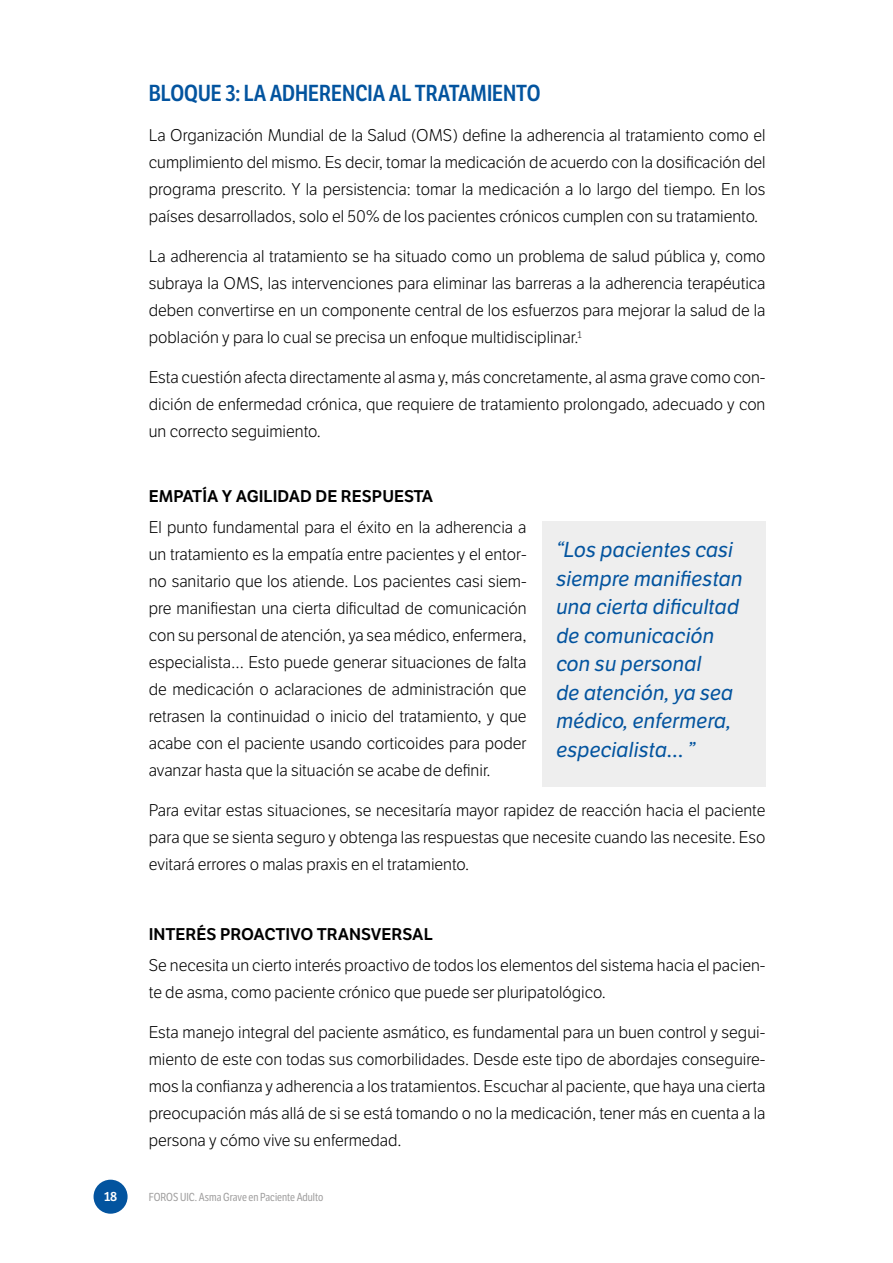
<style>
.page{position:relative;width:893px;height:1263px;background:#fff}
.page>*{position:absolute;margin:0;border:0;box-sizing:border-box;transform-origin:0 0}
.titulo2{font:600 22.5px "LFT Etica Condensed";color:#03549f}
.t1{font:italic 21px/28.5px "LFT Etica";color:#03549f}
.t2{font:300 16.5px/27px "LFT Etica";color:#000;text-align:justify}
.t3{font:16.5px "LFT Etica SB";color:#000}
.t4{font:12.75px "LFT Etica SB";color:#fff}
.t5{font:11.25px "LFT Etica Condensed";color:#a09f9f}
</style>
<div class="page">
<div style="left:94px;top:1180px;width:34px;height:34px;background:#03549f;border-radius:50%"></div>
<div style="left:542px;top:521px;width:223px;height:266px;background:#eee"></div>
<p class="titulo2" style="left:149px;top:80px;width:393px">BLOQUE 3: LA ADHERENCIA AL TRATAMIENTO</p>
<p class="t2" style="left:149px;top:122px;width:618px">La Organización Mundial de la Salud (OMS) define la adherencia al tratamiento como el cumplimiento del mismo. Es decir, tomar la medicación de acuerdo con la dosificación del programa prescrito. Y la persistencia: tomar la medicación a lo largo del tiempo. En los países desarrollados, solo el 50% de los pacientes crónicos cumplen con su tratamiento.</p>
<p class="t2" style="left:149px;top:243px;width:618px">La adherencia al tratamiento se ha situado como un problema de salud pública y, como subraya la OMS, las intervenciones para eliminar las barreras a la adherencia terapéutica deben convertirse en un componente central de los esfuerzos para mejorar la salud de la población y para lo cual se precisa un enfoque multidisciplinar.<sup>1</sup></p>
<p class="t2" style="left:149px;top:364px;width:618px">Esta cuestión afecta directamente al asma y, más concretamente, al asma grave como con&shy;dición de enfermedad crónica, que requiere de tratamiento prolongado, adecuado y con un correcto seguimiento.</p>
<p class="t3" style="left:149px;top:486px;width:286px">EMPATÍA Y AGILIDAD DE RESPUESTA</p>
<p class="t2" style="left:149px;top:514px;width:379px">El punto fundamental para el éxito en la adherencia a un tratamiento es la empatía entre pacientes y el entor&shy;no sanitario que los atiende. Los pacientes casi siem&shy;pre manifiestan una cierta dificultad de comunicación con su personal de atención, ya sea médico, enfermera, especialista… Esto puede generar situaciones de falta de medicación o aclaraciones de administración que retrasen la continuidad o inicio del tratamiento, y que acabe con el paciente usando corticoides para poder avanzar hasta que la situación se acabe de definir.</p>
<p class="t2" style="left:149px;top:797px;width:618px">Para evitar estas situaciones, se necesitaría mayor rapidez de reacción hacia el paciente para que se sienta seguro y obtenga las respuestas que necesite cuando las necesite. Eso evitará errores o malas praxis en el tratamiento.</p>
<p class="t1" style="left:556px;top:536px;width:188px">“Los pacientes casi siempre manifiestan una cierta dificultad de comunicación con su personal<br>de atención, ya sea médico, enfermera, especialista… ”</p>
<p class="t3" style="left:149px;top:924px;width:286px">INTERÉS PROACTIVO TRANSVERSAL</p>
<p class="t2" style="left:149px;top:952px;width:618px">Se necesita un cierto interés proactivo de todos los elementos del sistema hacia el pacien&shy;te de asma, como paciente crónico que puede ser pluripatológico.</p>
<p class="t2" style="left:149px;top:1019px;width:618px">Esta manejo integral del paciente asmático, es fundamental para un buen control y segui&shy;miento de este con todas sus comorbilidades. Desde este tipo de abordajes conseguire&shy;mos la confianza y adherencia a los tratamientos. Escuchar al paciente, que haya una cierta preocupación más allá de si se está tomando o no la medicación, tener más en cuenta a la persona y cómo vive su enfermedad.</p>
<p class="t4" style="left:104px;top:1188px;width:15px">18</p>
<p class="t5" style="left:149px;top:1191px;width:176px">FOROS UIC. Asma Grave en Paciente Adulto</p>
</div>
